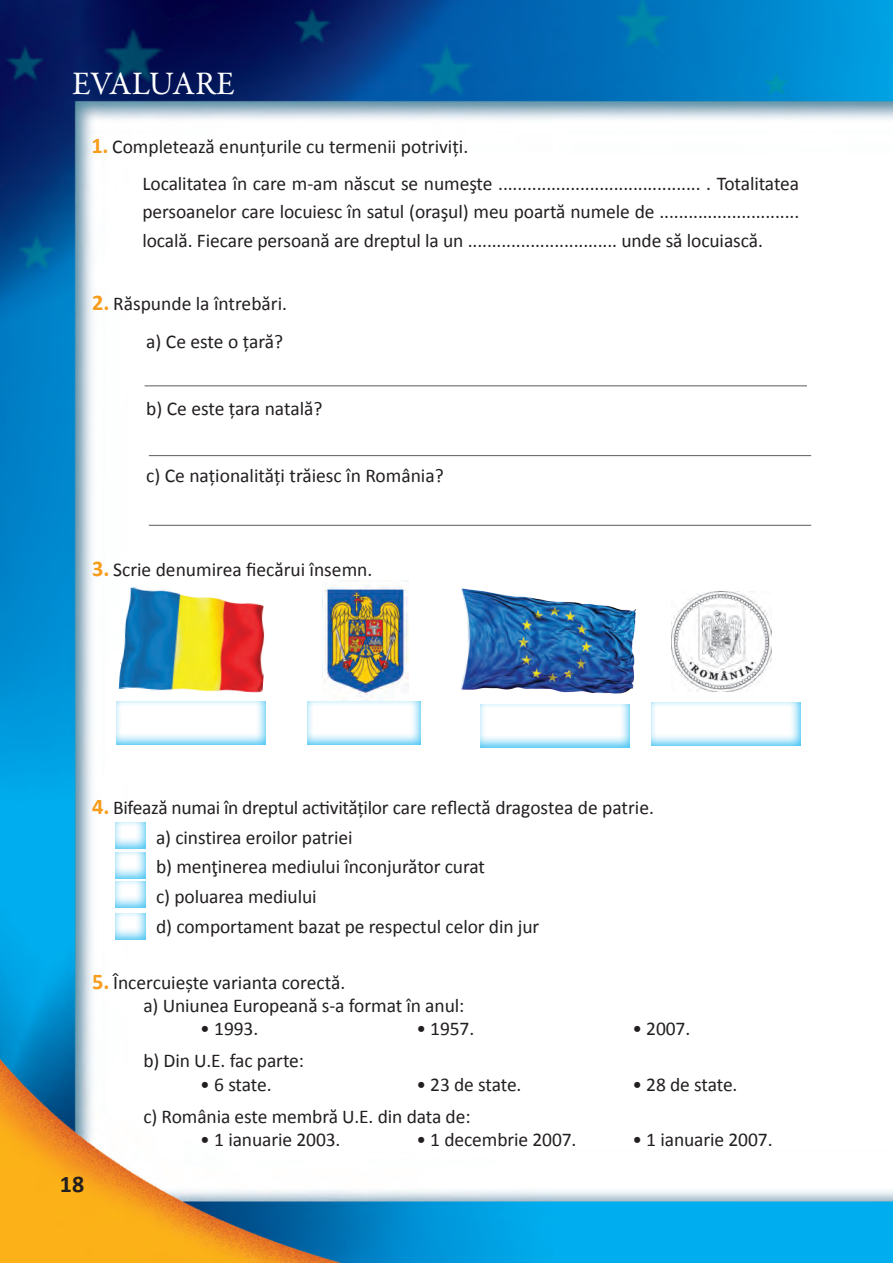
<style>
.page{position:relative;width:893px;height:1263px;background:#fff}
.page>*{position:absolute;margin:0;border:0;box-sizing:border-box;transform-origin:0 0}
.t1{font:33px "Garamond Premr Pro";letter-spacing:-.015em;color:#fff}
.t2{font:700 24px "Calibri";color:#231f20}
.bulina{font:19.5px/28.5px "Calibri";letter-spacing:-.005em;color:#231f20;text-align:justify}
.s1{font-weight:700;font-size:22.5px;color:#f89c1c}
</style>
<div class="page">
<img style="left:0;top:0;width:893px;height:1263px">
<hr style="left:145px;top:385px;width:662px;height:1px;background:#6c6d70">
<hr style="left:149px;top:455px;width:662px;height:1px;background:#6c6d70">
<hr style="left:149px;top:525px;width:662px;height:1px;background:#6c6d70">
<img style="left:119px;top:587px;width:150px;height:112px">
<img style="left:441px;top:580px;width:211px;height:123px">
<img style="left:323px;top:580px;width:86px;height:120px">
<img style="left:672px;top:592px;width:100px;height:100px">
<div style="left:114px;top:700px;width:153px;height:45px;background:#00aeef;opacity:.75"></div>
<div style="left:478px;top:703px;width:153px;height:45px;background:#00aeef;opacity:.75"></div>
<div style="left:649px;top:701px;width:153px;height:45px;background:#00aeef;opacity:.75"></div>
<div style="left:305px;top:700px;width:117px;height:45px;background:#00aeef;opacity:.75"></div>
<div style="left:114px;top:821px;width:33px;height:29px;background:#00aeef;opacity:.75"></div>
<div style="left:114px;top:851px;width:33px;height:28px;background:#00aeef;opacity:.75"></div>
<div style="left:114px;top:880px;width:33px;height:28px;background:#00aeef;opacity:.75"></div>
<div style="left:114px;top:912px;width:33px;height:28px;background:#00aeef;opacity:.75"></div>
<p class="t1" style="left:72px;top:64px;width:164px">EVALUARE</p>
<p class="bulina" style="left:91px;top:132px;width:378px"><span class="s1">1.</span> Completează enunțurile cu termenii potriviți.</p>
<p class="bulina" style="left:142px;top:169px;width:658px">Localitatea în care m-am născut se numeşte .......................................... . Totalitatea persoanelor care locuiesc în satul (oraşul) meu poartă numele de ............................. locală. Fiecare persoană are dreptul la un ............................... unde să locuiască.</p>
<p class="bulina" style="left:92px;top:289px;width:196px"><span class="s1">2.</span> Răspunde la întrebări.</p>
<p class="bulina" style="left:146px;top:326px;width:138px">a) Ce este o țară?</p>
<p class="bulina" style="left:146px;top:393px;width:178px">b) Ce este țara natală?</p>
<p class="bulina" style="left:146px;top:460px;width:299px">c) Ce naționalități trăiesc în România?</p>
<p class="bulina" style="left:92px;top:555px;width:282px"><span class="s1">3.</span> Scrie denumirea fiecărui însemn.</p>
<p class="bulina" style="left:92px;top:793px;width:563px"><span class="s1">4.</span> Bifează numai în dreptul activităților care reflectă dragostea de patrie.</p>
<p class="bulina" style="left:156px;top:822px;width:198px">a) cinstirea eroilor patriei</p>
<p class="bulina" style="left:156px;top:852px;width:330px">b) menţinerea mediului înconjurător curat</p>
<p class="bulina" style="left:156px;top:882px;width:162px">c) poluarea mediului</p>
<p class="bulina" style="left:156px;top:912px;width:385px">d) comportament bazat pe respectul celor din jur</p>
<p class="bulina" style="left:92px;top:967px;width:254px"><span class="s1">5.</span> Încercuiește varianta corectă.</p>
<p class="bulina" style="left:143px;top:991px;width:323px">a) Uniunea Europeană s-a format în anul:</p>
<p class="bulina" style="left:200px;top:1014px;width:59px">• 1993.</p>
<p class="bulina" style="left:416px;top:1014px;width:59px">• 1957.</p>
<p class="bulina" style="left:632px;top:1014px;width:59px">• 2007.</p>
<p class="bulina" style="left:143px;top:1046px;width:162px">b) Din U.E. fac parte:</p>
<p class="bulina" style="left:200px;top:1069px;width:73px">• 6 state.</p>
<p class="bulina" style="left:416px;top:1069px;width:107px">• 23 de state.</p>
<p class="bulina" style="left:632px;top:1069px;width:107px">• 28 de state.</p>
<p class="bulina" style="left:143px;top:1101px;width:329px">c) România este membră U.E. din data de:</p>
<p class="bulina" style="left:200px;top:1125px;width:142px">• 1 ianuarie 2003.</p>
<p class="bulina" style="left:416px;top:1125px;width:162px">• 1 decembrie 2007.</p>
<p class="bulina" style="left:632px;top:1125px;width:142px">• 1 ianuarie 2007.</p>
<p class="t2" style="left:60px;top:1167px;width:26px">18</p>
</div>
